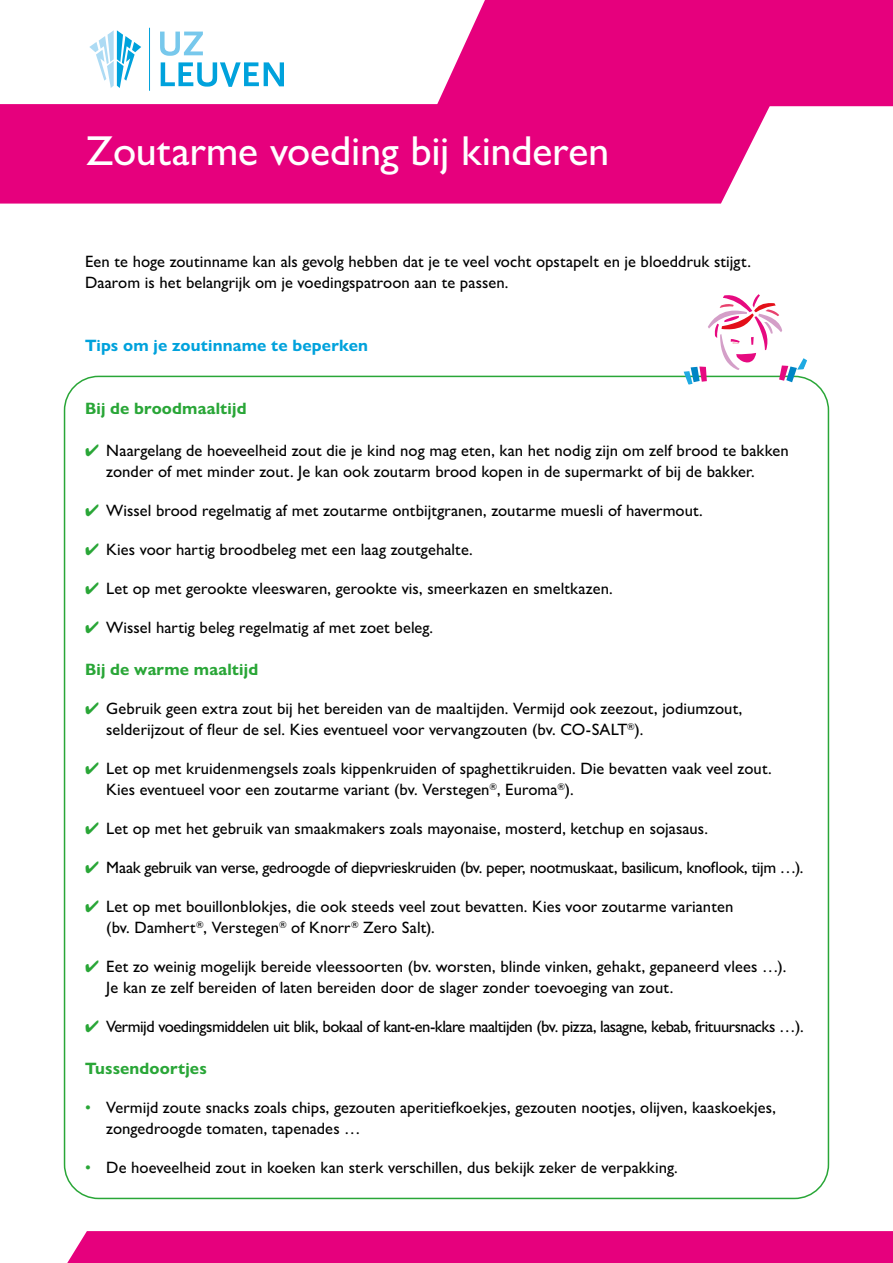
<style>
.page{position:relative;width:893px;height:1263px;background:#fff}
.page>*{position:absolute;margin:0;border:0;box-sizing:border-box;transform-origin:0 0}
.t1{font:500 42px "Gill Sans Nova";letter-spacing:-.005em;color:#fff}
.t2{font:500 16.5px/21px "Gill Sans Nova";letter-spacing:.005em;color:#000}
.t3{font:500 16.5px "Gill Sans Nova";letter-spacing:-.03em;color:#000}
.t4{font:500 16.5px "Gill Sans Nova";letter-spacing:-.025em;color:#000}
.t5{font:700 16.5px "Gill Sans Nova";letter-spacing:.01em;color:#29a637}
.t6{font:700 16.5px "Gill Sans Nova";letter-spacing:.01em;color:#00a2dc}
.s1{color:#29a637}
</style>
<div class="page">
<div style="left:437px;top:0;width:456px;height:106px;background:#e6007d"></div>
<div style="left:0;top:104px;width:771px;height:100px;background:#e6007d"></div>
<hr style="left:149px;top:28px;width:1px;height:63px;background:#00a2dc">
<svg style="left:160px;top:32px;width:43px;height:24px"></svg>
<svg style="left:161px;top:62px;width:123px;height:25px"></svg>
<svg style="left:89px;top:30px;width:52px;height:58px"></svg>
<div style="left:67px;top:1231px;width:826px;height:32px;background:#e6007d"></div>
<svg style="left:684px;top:294px;width:123px;height:91px"></svg>
<h1 class="t1" style="left:86px;top:125px;width:525px">Zoutarme voeding bij kinderen</h1>
<p class="t2" style="left:85px;top:251px;width:667px">Een te hoge zoutinname kan als gevolg hebben dat je te veel vocht opstapelt en je bloeddruk stijgt.<br>Daarom is het belangrijk om je voedingspatroon aan te passen.</p>
<p class="t6" style="left:85px;top:335px;width:285px">Tips om je zoutinname te beperken</p>
<p class="t5" style="left:85px;top:398px;width:163px">Bij de broodmaaltijd</p>
<p class="t2" style="left:106px;top:440px;width:684px;text-indent:-21px"><span class="s1">✔</span> Naargelang de hoeveelheid zout die je kind nog mag eten, kan het nodig zijn om zelf brood te bakken zonder of met minder zout. Je kan ook zoutarm brood kopen in de supermarkt of bij de bakker.</p>
<p class="t2" style="left:85px;top:500px;width:619px"><span class="s1">✔</span> Wissel brood regelmatig af met zoutarme ontbijtgranen, zoutarme muesli of havermout.</p>
<p class="t2" style="left:85px;top:539px;width:389px"><span class="s1">✔</span> Kies voor hartig broodbeleg met een laag zoutgehalte.</p>
<p class="t2" style="left:85px;top:578px;width:529px"><span class="s1">✔</span> Let op met gerookte vleeswaren, gerookte vis, smeerkazen en smeltkazen.</p>
<p class="t2" style="left:85px;top:617px;width:350px"><span class="s1">✔</span> Wissel hartig beleg regelmatig af met zoet beleg.</p>
<p class="t5" style="left:85px;top:659px;width:175px">Bij de warme maaltijd</p>
<p class="t2" style="left:106px;top:698px;width:638px;text-indent:-21px"><span class="s1">✔</span> Gebruik geen extra zout bij het bereiden van de maaltijden. Vermijd ook zeezout, jodiumzout, selderijzout of fleur de sel. Kies eventueel voor vervangzouten (bv. CO-SALT<sup>®</sup>).</p>
<p class="t2" style="left:106px;top:758px;width:667px;text-indent:-21px"><span class="s1">✔</span> Let op met kruidenmengsels zoals kippenkruiden of spaghettikruiden. Die bevatten vaak veel zout.<br>Kies eventueel voor een zoutarme variant (bv. Verstegen<sup>®</sup>, Euroma<sup>®</sup>).</p>
<p class="t2" style="left:85px;top:818px;width:625px"><span class="s1">✔</span> Let op met het gebruik van smaakmakers zoals mayonaise, mosterd, ketchup en sojasaus.</p>
<p class="t4" style="left:85px;top:857px;width:720px"><span class="s1">✔</span> Maak gebruik van verse, gedroogde of diepvrieskruiden (bv. peper, nootmuskaat, basilicum, knoflook, tijm …).</p>
<p class="t2" style="left:106px;top:896px;width:629px;text-indent:-21px"><span class="s1">✔</span> Let op met bouillonblokjes, die ook steeds veel zout bevatten. Kies voor zoutarme varianten (bv. Damhert<sup>®</sup>, Verstegen<sup>®</sup> of Knorr<sup>®</sup> Zero Salt).</p>
<p class="t2" style="left:106px;top:956px;width:682px;text-indent:-21px"><span class="s1">✔</span> Eet zo weinig mogelijk bereide vleessoorten (bv. worsten, blinde vinken, gehakt, gepaneerd vlees …).<br>Je kan ze zelf bereiden of laten bereiden door de slager zonder toevoeging van zout.</p>
<p class="t3" style="left:85px;top:1016px;width:720px"><span class="s1">✔</span> Vermijd voedingsmiddelen uit blik, bokaal of kant-en-klare maaltijden (bv. pizza, lasagne, kebab, frituursnacks …).</p>
<p class="t5" style="left:85px;top:1058px;width:123px">Tussendoortjes</p>
<p class="t2" style="left:106px;top:1097px;width:671px;text-indent:-21px"><span class="s1">•</span> Vermijd zoute snacks zoals chips, gezouten aperitiefkoekjes, gezouten nootjes, olijven, kaaskoekjes, zongedroogde tomaten, tapenades …</p>
<p class="t2" style="left:85px;top:1157px;width:594px"><span class="s1">•</span> De hoeveelheid zout in koeken kan sterk verschillen, dus bekijk zeker de verpakking.</p>
</div>
